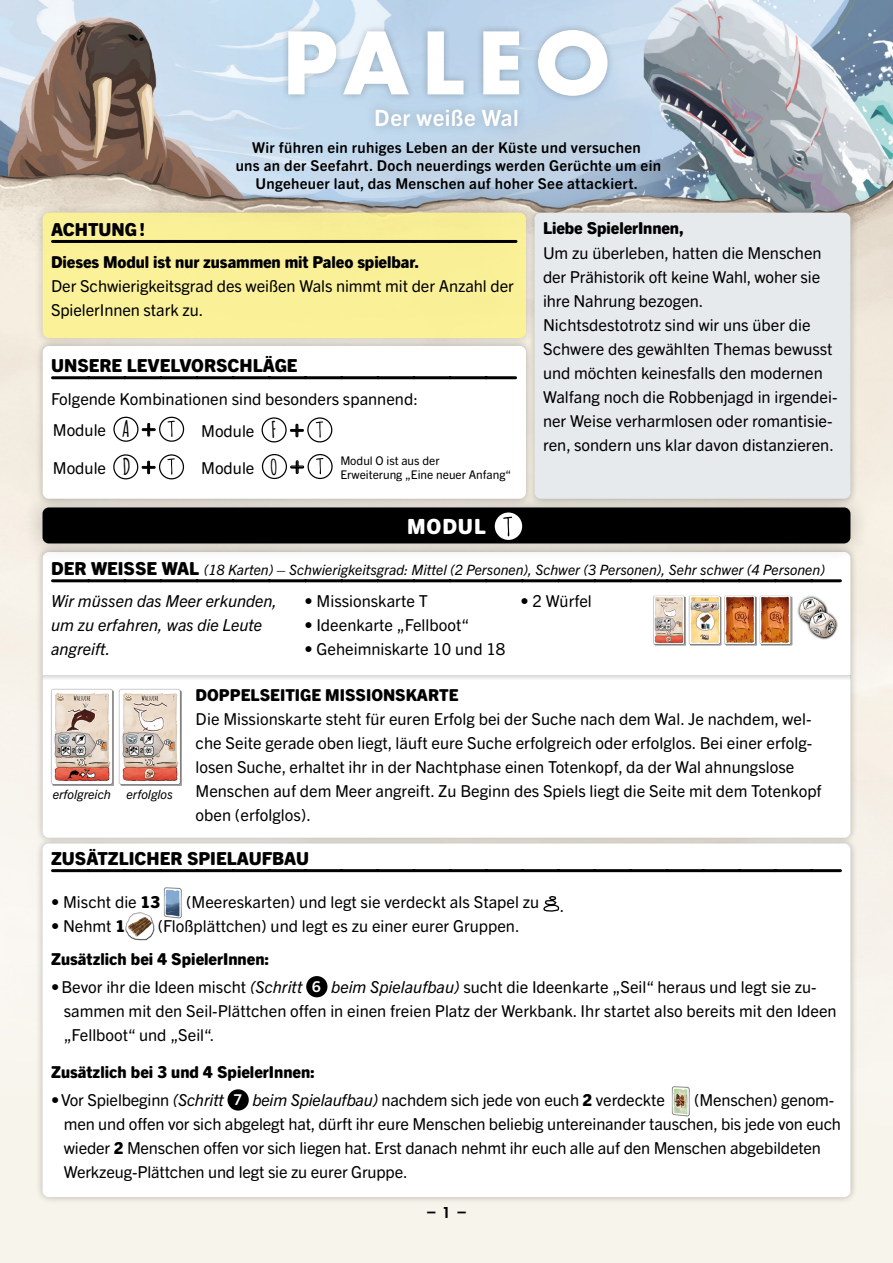
<style>
.page{position:relative;width:893px;height:1263px;background:#fff}
.page>*{position:absolute;margin:0;border:0;box-sizing:border-box;transform-origin:0 0}
.t1{font:700 94.5px "Futura PT";letter-spacing:.12em;color:#fff}
.t2{font:700 22.5px "Trade Gothic Next SR Pro";letter-spacing:.02em;color:#fff}
.t3{font:800 21px "Trade Gothic Next SR Pro";letter-spacing:.04em;color:#fff}
.t4{font:800 18px "Trade Gothic Next SR Pro";color:#000}
.t5{font:16.5px/24px "Trade Gothic Next SR Pro";color:#000}
.t6{font:800 16.5px "Trade Gothic Next SR Pro";color:#000}
.t7{font:italic 16.5px/24px "Trade Gothic Next LT Pro";color:#000}
.t8{font:600 16.5px "Futura PT";color:#000}
.t9{font:700 15px/18px "Trade Gothic Next SR Pro";letter-spacing:.02em;color:#000;text-align:center}
.t10{font:italic 14.25px "Trade Gothic Next LT Pro";color:#000}
.t11{font:italic 12.75px "Trade Gothic Next LT Pro";color:#000}
.t12{font:12px/13.5px "Trade Gothic Next SR Pro";color:#000}
.s1{font-family:"Amatic SC";font-weight:700;font-size:22.5px}
.s2{font-weight:800;font-size:25.5px}
.s3{font-family:"Amatic SC";font-weight:700;font-size:21px}
.s4{font-family:"Trade Gothic Next SR Pro";font-weight:800;font-style:normal;font-size:18px}
.s5{font-weight:800}
.s6{font-family:"Trade Gothic Next LT Pro";font-style:italic}
.s7{font-weight:700;font-size:15px;color:#fff}
</style>
<div class="page">
<img style="left:0;top:0;width:893px;height:1263px">
<div style="left:43px;top:552px;width:807px;height:286px;background:#fff;border-radius:6px"></div>
<div style="left:23px;top:487px;width:847px;height:77px;background:#000;opacity:.24"></div>
<div style="left:43px;top:507px;width:807px;height:36px;background:#000;border-radius:6px"></div>
<div style="left:35px;top:338px;width:499px;height:168px;background:#000;opacity:.28"></div>
<div style="left:43px;top:346px;width:483px;height:153px;background:#fff;border-radius:6px"></div>
<div style="left:527px;top:205px;width:331px;height:301px;background:#000;opacity:.28"></div>
<div style="left:534px;top:213px;width:316px;height:286px;background:#e6eaed;border-radius:6px"></div>
<div style="left:33px;top:203px;width:503px;height:144px;background:#000;opacity:.25"></div>
<div style="left:43px;top:213px;width:483px;height:125px;background:#faf098;border-radius:6px"></div>
<div style="left:494px;top:512px;width:29px;height:29px;background:#fff;border-radius:50%"></div>
<div style="left:493px;top:511px;width:31px;height:30px;border:2px solid #000;border-radius:50%"></div>
<div style="left:796px;top:594px;width:32px;height:32px;background:#000;opacity:.75"></div>
<img style="left:797px;top:596px;width:29px;height:29px">
<div style="left:806px;top:608px;width:32px;height:32px;background:#000;opacity:.75"></div>
<img style="left:808px;top:610px;width:28px;height:29px">
<div style="left:725px;top:597px;width:32px;height:49px;background:#000;opacity:.36"></div>
<div style="left:724px;top:595px;width:32px;height:48px;background:#e9e9e9"></div>
<div style="left:724px;top:596px;width:32px;height:49px;background:#000;opacity:.75"></div>
<div style="left:690px;top:597px;width:32px;height:49px;background:#000;opacity:.36"></div>
<div style="left:688px;top:595px;width:33px;height:48px;background:#fff;opacity:.75"></div>
<div style="left:688px;top:596px;width:33px;height:49px;background:#000;opacity:.75"></div>
<div style="left:654px;top:597px;width:32px;height:49px;background:#000;opacity:.36"></div>
<div style="left:653px;top:595px;width:32px;height:48px;background:#e9e9e9"></div>
<div style="left:653px;top:596px;width:32px;height:49px;background:#000;opacity:.75"></div>
<div style="left:761px;top:597px;width:31px;height:49px;background:#bfbfbf"></div>
<div style="left:759px;top:595px;width:33px;height:50px;background:#959595"></div>
<img style="left:653px;top:596px;width:104px;height:48px">
<div style="left:759px;top:595px;width:32px;height:48px;background:#e9e9e9"></div>
<div style="left:759px;top:596px;width:32px;height:49px;background:#000;opacity:.75"></div>
<svg style="left:503px;top:517px;width:9px;height:19px"></svg>
<svg style="left:53px;top:376px;width:463px;height:3px"></svg>
<svg style="left:53px;top:240px;width:463px;height:3px"></svg>
<div style="left:262px;top:454px;width:25px;height:25px;border:1px solid #000;border-radius:50%"></div>
<svg style="left:316px;top:458px;width:7px;height:16px"></svg>
<div style="left:308px;top:454px;width:25px;height:25px;border:1px solid #000;border-radius:50%"></div>
<div style="left:113px;top:417px;width:25px;height:25px;border:1px solid #000;border-radius:50%"></div>
<svg style="left:167px;top:421px;width:8px;height:16px"></svg>
<div style="left:159px;top:417px;width:25px;height:25px;border:1px solid #000;border-radius:50%"></div>
<div style="left:113px;top:454px;width:25px;height:25px;border:1px solid #000;border-radius:50%"></div>
<svg style="left:167px;top:458px;width:8px;height:17px"></svg>
<div style="left:159px;top:454px;width:25px;height:25px;border:1px solid #000;border-radius:50%"></div>
<div style="left:262px;top:417px;width:25px;height:25px;border:1px solid #000;border-radius:50%"></div>
<svg style="left:316px;top:421px;width:7px;height:17px"></svg>
<div style="left:307px;top:417px;width:25px;height:25px;border:1px solid #000;border-radius:50%"></div>
<svg style="left:53px;top:579px;width:787px;height:3px;background:#191919"></svg>
<div style="left:35px;top:836px;width:823px;height:368px;background:#000;opacity:.28"></div>
<div style="left:43px;top:843px;width:807px;height:354px;background:#fff;border-radius:6px"></div>
<svg style="left:53px;top:869px;width:787px;height:3px;background:#0c0c0c"></svg>
<img style="left:163px;top:887px;width:19px;height:32px">
<svg style="left:543px;top:896px;width:17px;height:16px"></svg>
<img style="left:125px;top:912px;width:29px;height:29px">
<div style="left:306px;top:976px;width:21px;height:21px;background:#000;border-radius:50%"></div>
<div style="left:227px;top:1089px;width:22px;height:21px;background:#000;border-radius:50%"></div>
<img style="left:671px;top:1086px;width:19px;height:31px">
<div style="left:365px;top:99px;width:164px;height:39px;background:#000;opacity:.14"></div>
<div style="left:281px;top:23px;width:334px;height:80px;background:#000;opacity:.24"></div>
<hr style="left:45px;top:677px;width:803px;height:2px;background:#ececec">
<div style="left:120px;top:690px;width:62px;height:96px;background:#a4a4a4"></div>
<div style="left:118px;top:688px;width:63px;height:95px;background:#d6d6d6"></div>
<div style="left:118px;top:690px;width:63px;height:95px;background:#000;opacity:.75"></div>
<div style="left:52px;top:690px;width:62px;height:96px;background:#9c9c9c"></div>
<div style="left:50px;top:688px;width:63px;height:95px;background:#d6d6d6"></div>
<div style="left:50px;top:690px;width:63px;height:95px;background:#000;opacity:.75"></div>
<h1 class="t1" style="left:282px;top:2px;width:331px">PALEO</h1>
<h2 class="t2" style="left:374px;top:102px;width:146px">Der weiße Wal</h2>
<p class="t9" style="left:236px;top:138px;width:427px">Wir führen ein ruhiges Leben an der Küste und versuchen<br>uns an der Seefahrt. Doch neuerdings werden Gerüchte um ein<br>Ungeheuer laut, das Menschen auf hoher See attackiert.</p>
<p class="t4" style="left:51px;top:217px;width:96px">ACHTUNG !</p>
<p class="t6" style="left:51px;top:251px;width:370px">Dieses Modul ist nur zusammen mit Paleo spielbar.</p>
<p class="t5" style="left:51px;top:273px;width:464px">Der Schwierigkeitsgrad des weißen Wals nimmt mit der Anzahl der<br>SpielerInnen stark zu.</p>
<p class="t4" style="left:51px;top:353px;width:248px">UNSERE LEVELVORSCHLÄGE</p>
<p class="t5" style="left:51px;top:385px;width:368px">Folgende Kombinationen sind besonders spannend:</p>
<p class="t5" style="left:53px;top:417px;width:105px">Module <span class="s1">A</span> <span class="s2">+</span></p>
<p class="t5" style="left:53px;top:455px;width:105px">Module <span class="s1">D</span> <span class="s2">+</span></p>
<p class="t5" style="left:201px;top:418px;width:105px">Module <span class="s1">F</span> <span class="s2">+</span></p>
<p class="t5" style="left:201px;top:454px;width:105px">Module <span class="s3">O</span> <span class="s2">+</span></p>
<p class="t12" style="left:340px;top:453px;width:172px">Modul O ist aus der<br>Erweiterung „Eine neuer Anfang“</p>
<p class="t3" style="left:407px;top:512px;width:80px">MODUL</p>
<p class="t6" style="left:543px;top:217px;width:142px">Liebe SpielerInnen,</p>
<p class="t5" style="left:543px;top:239px;width:296px">Um zu überleben, hatten die Menschen der Prähistorik oft keine Wahl, woher sie ihre Nahrung bezogen.<br>Nichtsdestotrotz sind wir uns über die Schwere des gewählten Themas bewusst und möchten keinesfalls den modernen Walfang noch die Robbenjagd in irgendei&shy;ner Weise verharmlosen oder romantisie&shy;ren, sondern uns klar davon distanzieren.</p>
<p class="t10" style="left:51px;top:560px;width:775px"><span class="s4">DER WEISSE WAL</span> (18 Karten) – Schwierigkeitsgrad: Mittel (2 Personen), Schwer (3 Personen), Sehr schwer (4 Personen)</p>
<p class="t7" style="left:51px;top:588px;width:228px">Wir müssen das Meer erkunden, um zu erfahren, was die Leute angreift.</p>
<p class="t5" style="left:304px;top:588px;width:125px">• Missionskarte T</p>
<p class="t5" style="left:304px;top:612px;width:166px">• Ideenkarte „Fellboot“</p>
<p class="t5" style="left:304px;top:636px;width:202px">• Geheimniskarte 10 und 18</p>
<p class="t5" style="left:521px;top:588px;width:73px">• 2 Würfel</p>
<p class="t11" style="left:53px;top:786px;width:122px">erfolgreich erfolglos</p>
<p class="t6" style="left:196px;top:683px;width:265px">DOPPELSEITIGE MISSIONSKARTE</p>
<p class="t5" style="left:196px;top:706px;width:628px">Die Missionskarte steht für euren Erfolg bei der Suche nach dem Wal. Je nachdem, wel&shy;che Seite gerade oben liegt, läuft eure Suche erfolgreich oder erfolglos. Bei einer erfolg&shy;losen Suche, erhaltet ihr in der Nachtphase einen Totenkopf, da der Wal ahnungslose Menschen auf dem Meer angreift. Zu Beginn des Spiels liegt die Seite mit dem Totenkopf oben (erfolglos).</p>
<p class="t4" style="left:51px;top:846px;width:260px">ZUSÄTZLICHER SPIELAUFBAU</p>
<p class="t5" style="left:51px;top:889px;width:111px">• Mischt die <span class="s5">13</span></p>
<p class="t5" style="left:186px;top:889px;width:380px">(Meereskarten) und legt sie verdeckt als Stapel zu .</p>
<p class="t5" style="left:51px;top:913px;width:76px">• Nehmt <span class="s5">1</span></p>
<p class="t5" style="left:158px;top:913px;width:363px">(Floßplättchen) und legt es zu einer eurer Gruppen.</p>
<p class="t6" style="left:51px;top:947px;width:220px">Zusätzlich bei 4 SpielerInnen:</p>
<p class="t5" style="left:64px;top:974px;width:774px;text-indent:-13px">•Bevor ihr die Ideen mischt <span class="s6">(Schritt</span> <span class="s7">6</span> <span class="s6">beim Spielaufbau)</span> sucht die Ideenkarte „Seil“ heraus und legt sie zu&shy;sammen mit den Seil-Plättchen offen in einen freien Platz der Werkbank. Ihr startet also bereits mit den Ideen „Fellboot“ und „Seil“.</p>
<p class="t6" style="left:51px;top:1060px;width:266px">Zusätzlich bei 3 und 4 SpielerInnen:</p>
<p class="t5" style="left:51px;top:1087px;width:615px">•Vor Spielbeginn <span class="s6">(Schritt</span> <span class="s7">7</span> <span class="s6">beim Spielaufbau)</span> nachdem sich jede von euch <span class="s5">2</span> verdeckte</p>
<p class="t5" style="left:64px;top:1087px;width:779px;text-indent:630px">(Menschen) genom&shy;men und offen vor sich abgelegt hat, dürft ihr eure Menschen beliebig untereinander tauschen, bis jede von euch wieder <span class="s5">2</span> Menschen offen vor sich liegen hat. Erst danach nehmt ihr euch alle auf den Menschen abgebildeten Werkzeug-Plättchen und legt sie zu eurer Gruppe.</p>
<p class="t8" style="left:426px;top:1202px;width:42px">– 1 –</p>
</div>
